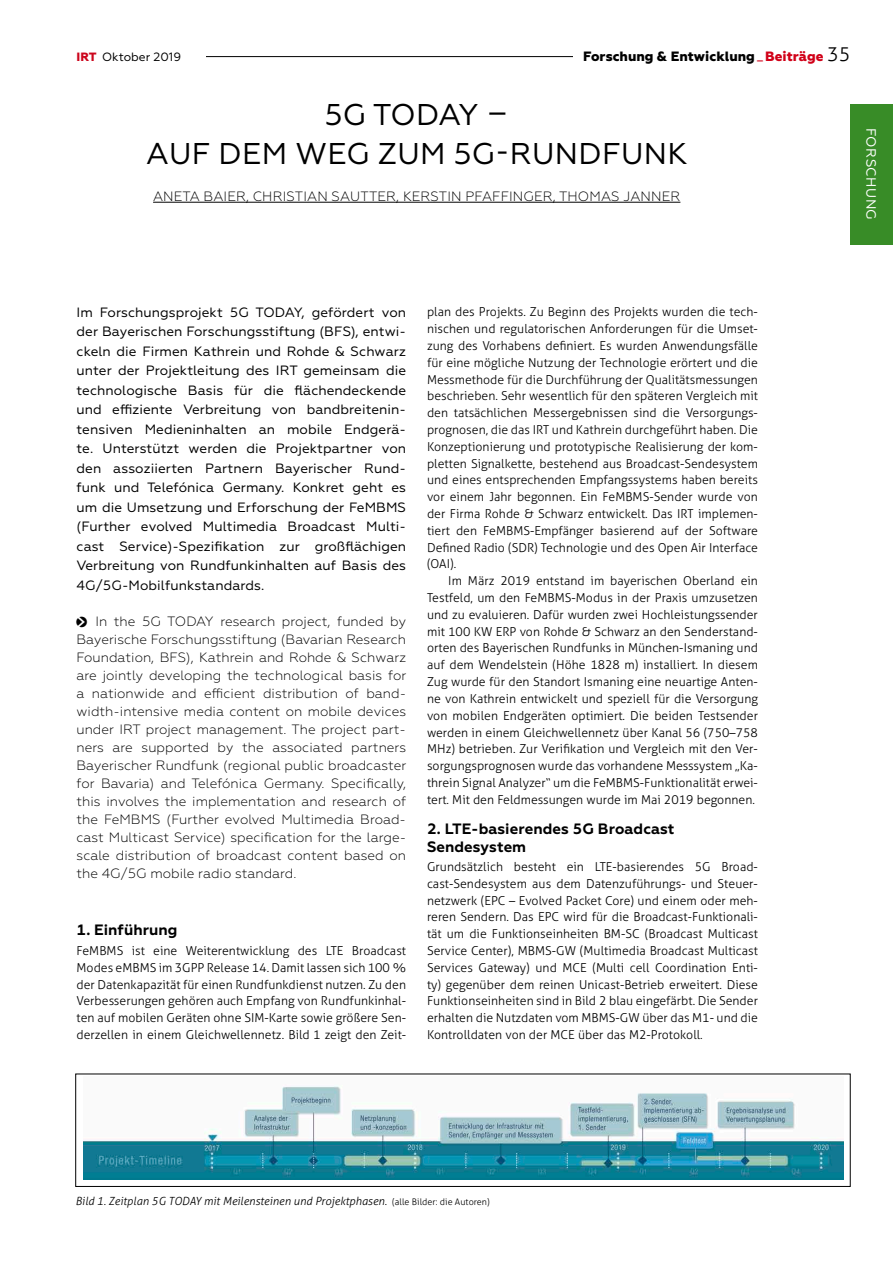
<style>
.page{position:relative;width:893px;height:1263px;background:#fff}
.page>*{position:absolute;margin:0;border:0;box-sizing:border-box;transform-origin:0 0}
.t1{font:30px/39px "Geometria";letter-spacing:.01em;color:#000;text-align:center}
.t2{font:700 15px/18px "Geometria";letter-spacing:.005em;color:#000}
.t3{font:300 13.5px/18px "Geometria";color:#000;text-align:justify}
.t4{font:13.5px/19.5px "Geometria";letter-spacing:.005em;color:#000;text-align:justify}
.t5{font:800 13.5px "Geometria";color:#000}
.t6{font:13.5px "Geometria";letter-spacing:.035em;color:#fff}
.t7{font:300 12.3px/16.8px "Aller";letter-spacing:.005em;color:#000;text-align:justify}
.t8{font:12px "Geometria";color:#000}
.t9{font:italic 300 11.25px "Aller";letter-spacing:.005em;color:#000}
.s1{font-weight:800;color:#cc061d}
.s2{font-size:9px;color:#d10018}
.s3{color:#d10018}
.s4{font-family:"Aller";font-weight:300;font-size:19.5px}
.s5{font-family:"Pointers";font-weight:400}
.s6{font-style:normal;font-size:9px}
</style>
<div class="page">
<div style="left:850px;top:104px;width:43px;height:140px;background:#388c27"></div>
<hr style="left:141px;top:56px;width:664px;height:1px;background:#000">
<div style="left:77px;top:51px;width:129px;height:24px;background:#fff"></div>
<div style="left:573px;top:47px;width:277px;height:39px;background:#fff"></div>
<hr style="left:153px;top:202px;width:527px;height:1px;background:#000">
<img style="left:84px;top:1086px;width:759px;height:93px">
<div style="left:75px;top:1074px;width:775px;height:113px;border:1px solid #000"></div>
<p class="t8" style="left:77px;top:50px;width:106px"><span class="s1">IRT</span> Oktober 2019</p>
<p class="t5" style="left:583px;top:48px;width:269px">Forschung &amp; Entwicklung <span class="s2">_</span> <span class="s3">Beiträge</span> <span class="s4">35</span></p>
<h1 class="t1" style="left:146px;top:95px;width:543px">5G TODAY –<br>AUF DEM WEG ZUM 5G-RUNDFUNK</h1>
<p class="t3" style="left:153px;top:187px;width:529px">ANETA BAIER, CHRISTIAN SAUTTER, KERSTIN PFAFFINGER, THOMAS JANNER</p>
<p class="t6" style="left:879px;top:128px;width:94px;rotate:90deg">FORSCHUNG</p>
<p class="t4" style="left:77px;top:302px;width:331px">Im Forschungsprojekt 5G TODAY, gefördert von der Bayerischen Forschungsstiftung (BFS), entwi&shy;ckeln die Firmen Kathrein und Rohde &amp; Schwarz unter der Projektleitung des IRT gemeinsam die technologische Basis für die flächendeckende und effiziente Verbreitung von bandbreitenin&shy;tensiven Medieninhalten an mobile Endgerä&shy;te. Unterstützt werden die Projektpartner von den assoziierten Partnern Bayerischer Rund&shy;funk und Telefónica Germany. Konkret geht es um die Umsetzung und Erforschung der FeMBMS (Further evolved Multimedia Broadcast Multi&shy;cast Service)-Spezifikation zur großflächigen Verbreitung von Rundfunkinhalten auf Basis des 4G/5G-Mobilfunkstandards.</p>
<p class="t3" style="left:77px;top:612px;width:331px"><span class="s5">o</span> In the 5G TODAY research project, funded by Bayerische Forschungsstiftung (Bavarian Research Foundation, BFS), Kathrein and Rohde &amp; Schwarz are jointly developing the technological basis for a nationwide and efficient distribution of band&shy;width-intensive media content on mobile devices under IRT project management. The project part&shy;ners are supported by the associated partners Bayerischer Rundfunk (regional public broadcaster for Bavaria) and Telefónica Germany. Specifically, this involves the implementation and research of the FeMBMS (Further evolved Multimedia Broad&shy;cast Multicast Service) specification for the large&shy;scale distribution of broadcast content based on the 4G/5G mobile radio standard.</p>
<p class="t2" style="left:77px;top:920px;width:102px">1. Einführung</p>
<p class="t7" style="left:77px;top:942px;width:331px">FeMBMS ist eine Weiterentwicklung des LTE Broadcast Modes eMBMS im 3GPP Release 14. Damit lassen sich 100 % der Datenkapazität für einen Rundfunkdienst nutzen. Zu den Verbesserungen gehören auch Empfang von Rundfunkinhal&shy;ten auf mobilen Geräten ohne SIM-Karte sowie größere Sen&shy;derzellen in einem Gleichwellennetz. Bild 1 zeigt den Zeit-</p>
<p class="t7" style="left:427px;top:304px;width:332px">plan des Projekts. Zu Beginn des Projekts wurden die tech&shy;nischen und regulatorischen Anforderungen für die Umset&shy;zung des Vorhabens definiert. Es wurden Anwendungsfälle für eine mögliche Nutzung der Technologie erörtert und die Messmethode für die Durchführung der Qualitätsmessungen beschrieben. Sehr wesentlich für den späteren Vergleich mit den tatsächlichen Messergebnissen sind die Versorgungs&shy;prognosen, die das IRT und Kathrein durchgeführt haben. Die Konzeptionierung und prototypische Realisierung der kom&shy;pletten Signalkette, bestehend aus Broadcast-Sendesystem und eines entsprechenden Empfangssystems haben bereits vor einem Jahr begonnen. Ein FeMBMS-Sender wurde von der Firma Rohde &amp; Schwarz entwickelt. Das IRT implemen&shy;tiert den FeMBMS-Empfänger basierend auf der Software Defined Radio (SDR) Technologie und des Open Air Interface (OAI).</p>
<p class="t7" style="left:427px;top:572px;width:332px;text-indent:21px">Im März 2019 entstand im bayerischen Oberland ein Testfeld, um den FeMBMS-Modus in der Praxis umzusetzen und zu evaluieren. Dafür wurden zwei Hochleistungssender mit 100 KW ERP von Rohde &amp; Schwarz an den Senderstand&shy;orten des Bayerischen Rundfunks in München-Ismaning und auf dem Wendelstein (Höhe 1828 m) installiert. In diesem Zug wurde für den Standort Ismaning eine neuartige Anten&shy;ne von Kathrein entwickelt und speziell für die Versorgung von mobilen Endgeräten optimiert. Die beiden Testsender werden in einem Gleichwellennetz über Kanal 56 (750–758<br>MHz) betrieben. Zur Verifikation und Vergleich mit den Ver&shy;sorgungsprognosen wurde das vorhandene Messsystem „Ka&shy;threin Signal Analyzer“ um die FeMBMS-Funktionalität erwei&shy;tert. Mit den Feldmessungen wurde im Mai 2019 begonnen.</p>
<p class="t2" style="left:427px;top:820px;width:249px">2. LTE-basierendes 5G Broadcast<br>Sendesystem</p>
<p class="t7" style="left:427px;top:858px;width:332px">Grundsätzlich besteht ein LTE-basierendes 5G Broad&shy;cast-Sendesystem aus dem Datenzuführungs- und Steuer&shy;netzwerk (EPC – Evolved Packet Core) und einem oder meh&shy;reren Sendern. Das EPC wird für die Broadcast-Funktionali&shy;tät um die Funktionseinheiten BM-SC (Broadcast Multicast Service Center), MBMS-GW (Multimedia Broadcast Multicast Services Gateway) und MCE (Multi cell Coordination Enti&shy;ty) gegenüber dem reinen Unicast-Betrieb erweitert. Diese Funktionseinheiten sind in Bild 2 blau eingefärbt. Die Sender erhalten die Nutzdaten vom MBMS-GW über das M1- und die Kontrolldaten von der MCE über das M2-Protokoll.</p>
<p class="t9" style="left:75px;top:1194px;width:416px">Bild 1. Zeitplan 5G TODAY mit Meilensteinen und Projektphasen. <span class="s6">(alle Bilder: die Autoren)</span></p>
</div>
